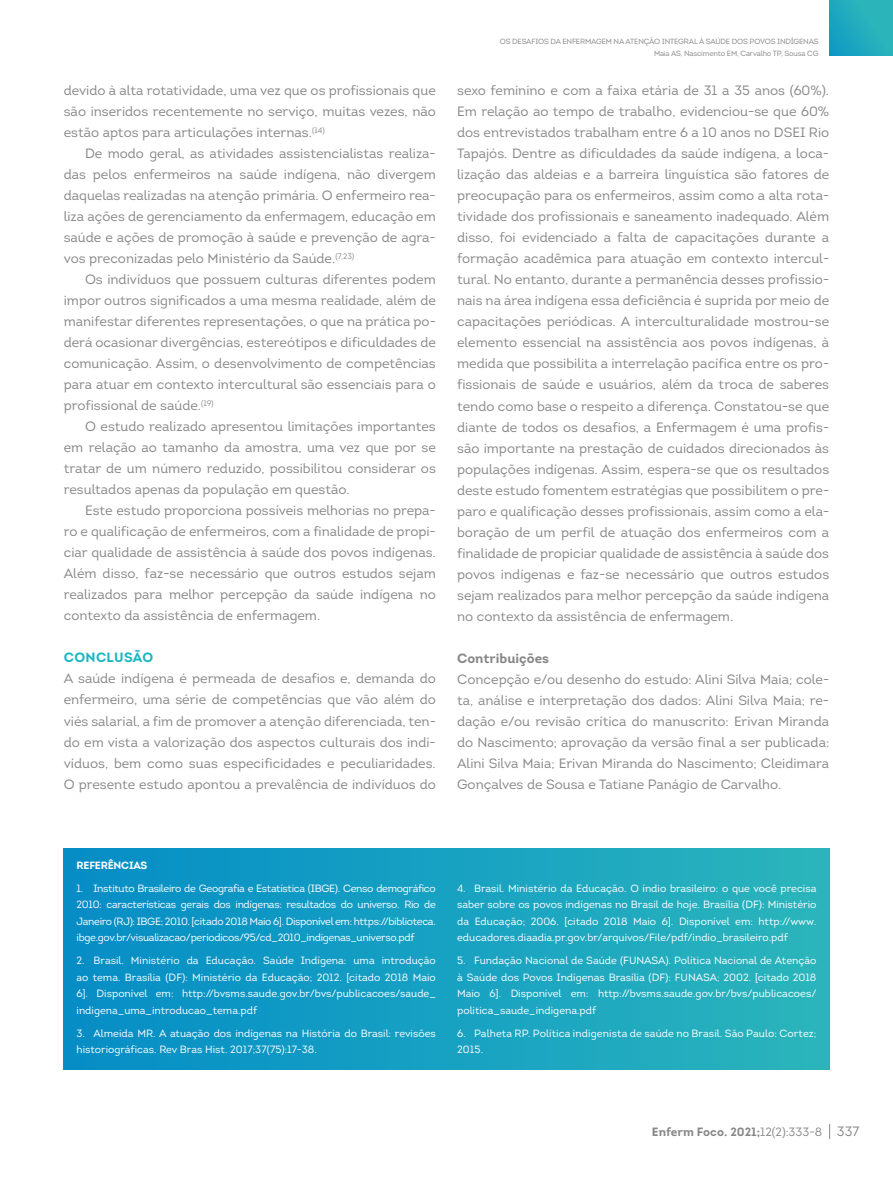
<style>
.page{position:relative;width:893px;height:1191px;background:#fff}
.page>*{position:absolute;margin:0;border:0;box-sizing:border-box;transform-origin:0 0}
.t1{font:13.5px/21px "Intro";color:#878787;text-align:justify}
.t2{font:700 13.5px "Intro";color:#878787}
.t3{font:700 13.5px "Intro";letter-spacing:.025em;color:#1ab6c1}
.t4{font:700 12px "Intro";color:#878787}
.t5{font:10.5px/16.5px "Intro";color:#fff;text-align:justify}
.t6{font:700 10.5px "Intro";letter-spacing:-.02em;color:#fff}
.t7{font:7.5px/12px "Intro";letter-spacing:-.02em;color:#878787}
.s1{font-weight:400}
.s2{font-weight:400;font-size:13.5px}
</style>
<div class="page">
<div style="left:829px;top:0;width:64px;height:56px;background:linear-gradient(to right,#17a0c3,#2eb8b9)"></div>
<div style="left:64px;top:848px;width:765px;height:221px;background:linear-gradient(to right,#058dc7,#2bb5bc)"></div>
<svg style="left:829px;top:1124px;width:1px;height:15px"></svg>
<p class="t1" style="left:64px;top:80px;width:374px">devido à alta rotatividade, uma vez que os profissionais que são inseridos recentemente no serviço, muitas vezes, não estão aptos para articulações internas.<sup>(14)</sup></p>
<p class="t1" style="left:64px;top:143px;width:374px;text-indent:21px">De modo geral, as atividades assistencialistas realiza&shy;das pelos enfermeiros na saúde indígena, não divergem daquelas realizadas na atenção primária. O enfermeiro rea&shy;liza ações de gerenciamento da enfermagem, educação em saúde e ações de promoção à saúde e prevenção de agra&shy;vos preconizadas pelo Ministério da Saúde.<sup>(7,23)</sup></p>
<p class="t1" style="left:64px;top:269px;width:374px;text-indent:21px">Os indivíduos que possuem culturas diferentes podem impor outros significados a uma mesma realidade, além de manifestar diferentes representações, o que na prática po&shy;derá ocasionar divergências, estereótipos e dificuldades de comunicação. Assim, o desenvolvimento de competências para atuar em contexto intercultural são essenciais para o profissional de saúde.<sup>(19)</sup></p>
<p class="t1" style="left:64px;top:416px;width:374px;text-indent:21px">O estudo realizado apresentou limitações importantes em relação ao tamanho da amostra, uma vez que por se tratar de um número reduzido, possibilitou considerar os resultados apenas da população em questão.</p>
<p class="t1" style="left:64px;top:500px;width:374px;text-indent:21px">Este estudo proporciona possíveis melhorias no prepa&shy;ro e qualificação de enfermeiros, com a finalidade de propi&shy;ciar qualidade de assistência à saúde dos povos indígenas.<br>Além disso, faz-se necessário que outros estudos sejam realizados para melhor percepção da saúde indígena no contexto da assistência de enfermagem.</p>
<p class="t3" style="left:64px;top:649px;width:91px">CONCLUSÃO</p>
<p class="t1" style="left:64px;top:668px;width:374px">A saúde indígena é permeada de desafios e, demanda do enfermeiro, uma série de competências que vão além do viés salarial, a fim de promover a atenção diferenciada, ten&shy;do em vista a valorização dos aspectos culturais dos indi&shy;víduos, bem como suas especificidades e peculiaridades.<br>O presente estudo apontou a prevalência de indivíduos do</p>
<p class="t7" style="left:500px;top:35px;width:18px">Os desafios</p>
<p class="t7" style="left:551px;top:35px;width:18px">da enfermagem</p>
<p class="t7" style="left:614px;top:35px;width:18px">na aten</p>
<p class="t7" style="left:644px;top:35px;width:24px">ção integra</p>
<p class="t7" style="left:694px;top:35px;width:44px">l à saúde dos</p>
<p class="t7" style="left:654px;top:35px;width:166px;text-indent:96px">povos indígenas<br>Maia AS, Nascimento EM, Carvalho TP, Sousa CG</p>
<p class="t1" style="left:457px;top:80px;width:374px">sexo feminino e com a faixa etária de 31 a 35 anos (60%).<br>Em relação ao tempo de trabalho, evidenciou-se que 60% dos entrevistados trabalham entre 6 a 10 anos no DSEI Rio Tapajós. Dentre as dificuldades da saúde indígena, a loca&shy;lização das aldeias e a barreira linguística são fatores de preocupação para os enfermeiros, assim como a alta rota&shy;tividade dos profissionais e saneamento inadequado. Além disso, foi evidenciado a falta de capacitações durante a formação acadêmica para atuação em contexto intercul&shy;tural. No entanto, durante a permanência desses profissio&shy;nais na área indígena essa deficiência é suprida por meio de capacitações periódicas. A interculturalidade mostrou-se elemento essencial na assistência aos povos indígenas, à medida que possibilita a interrelação pacífica entre os pro&shy;fissionais de saúde e usuários, além da troca de saberes tendo como base o respeito a diferença. Constatou-se que diante de todos os desafios, a Enfermagem é uma profis&shy;são importante na prestação de cuidados direcionados às populações indígenas. Assim, espera-se que os resultados deste estudo fomentem estratégias que possibilitem o pre&shy;paro e qualificação desses profissionais, assim como a ela&shy;boração de um perfil de atuação dos enfermeiros com a finalidade de propiciar qualidade de assistência à saúde dos povos indígenas e faz-se necessário que outros estudos sejam realizados para melhor percepção da saúde indígena no contexto da assistência de enfermagem.</p>
<p class="t2" style="left:457px;top:649px;width:93px">Contribuições</p>
<p class="t1" style="left:457px;top:668px;width:374px">Concepção e/ou desenho do estudo: Alini Silva Maia; cole&shy;ta, análise e interpretação dos dados: Alini Silva Maia; re&shy;dação e/ou revisão crítica do manuscrito: Erivan Miranda do Nascimento; aprovação da versão final a ser publicada:<br>Alini Silva Maia; Erivan Miranda do Nascimento; Cleidimara Gonçalves de Sousa e Tatiane Panágio de Carvalho.</p>
<p class="t6" style="left:77px;top:858px;width:72px">REFERÊNCIAS</p>
<p class="t5" style="left:77px;top:880px;width:361px">1. Instituto Brasileiro de Geografia e Estatística (IBGE). Censo demográfico 2010: características gerais dos indígenas: resultados do universo. Rio de Janeiro (RJ): IBGE; 2010. [citado 2018 Maio 6]. Disponível em: https://biblioteca. ibge.gov.br/visualizacao/periodicos/95/cd_2010_indigenas_universo.pdf</p>
<p class="t5" style="left:77px;top:952px;width:361px">2. Brasil. Ministério da Educação. Saúde Indígena: uma introdução ao tema. Brasília (DF): Ministério da Educação; 2012. [citado 2018 Maio 6]. Disponível em: http://bvsms.saude.gov.br/bvs/publicacoes/saude_ indigena_uma_introducao_tema.pdf</p>
<p class="t5" style="left:77px;top:1024px;width:361px">3. Almeida MR. A atuação dos indígenas na História do Brasil: revisões historiográficas. Rev Bras Hist. 2017;37(75):17-38.</p>
<p class="t5" style="left:457px;top:880px;width:361px">4. Brasil. Ministério da Educação. O índio brasileiro: o que você precisa saber sobre os povos indígenas no Brasil de hoje. Brasília (DF): Ministério da Educação; 2006. [citado 2018 Maio 6]. Disponível em: http://www. educadores.diaadia.pr.gov.br/arquivos/File/pdf/indio_brasileiro.pdf</p>
<p class="t5" style="left:457px;top:952px;width:361px">5. Fundação Nacional de Saúde (FUNASA). Política Nacional de Atenção à Saúde dos Povos Indígenas Brasília (DF): FUNASA; 2002. [citado 2018<br>Maio 6]. Disponível em: http://bvsms.saude.gov.br/bvs/publicacoes/ politica_saude_indigena.pdf</p>
<p class="t5" style="left:457px;top:1024px;width:361px">6. Palheta RP. Política indigenista de saúde no Brasil. São Paulo: Cortez;<br>2015.</p>
<p class="t4" style="left:652px;top:1123px;width:209px">Enferm Foco. 2021;<span class="s1">12(2):333-8</span> <span class="s2">337</span></p>
</div>
